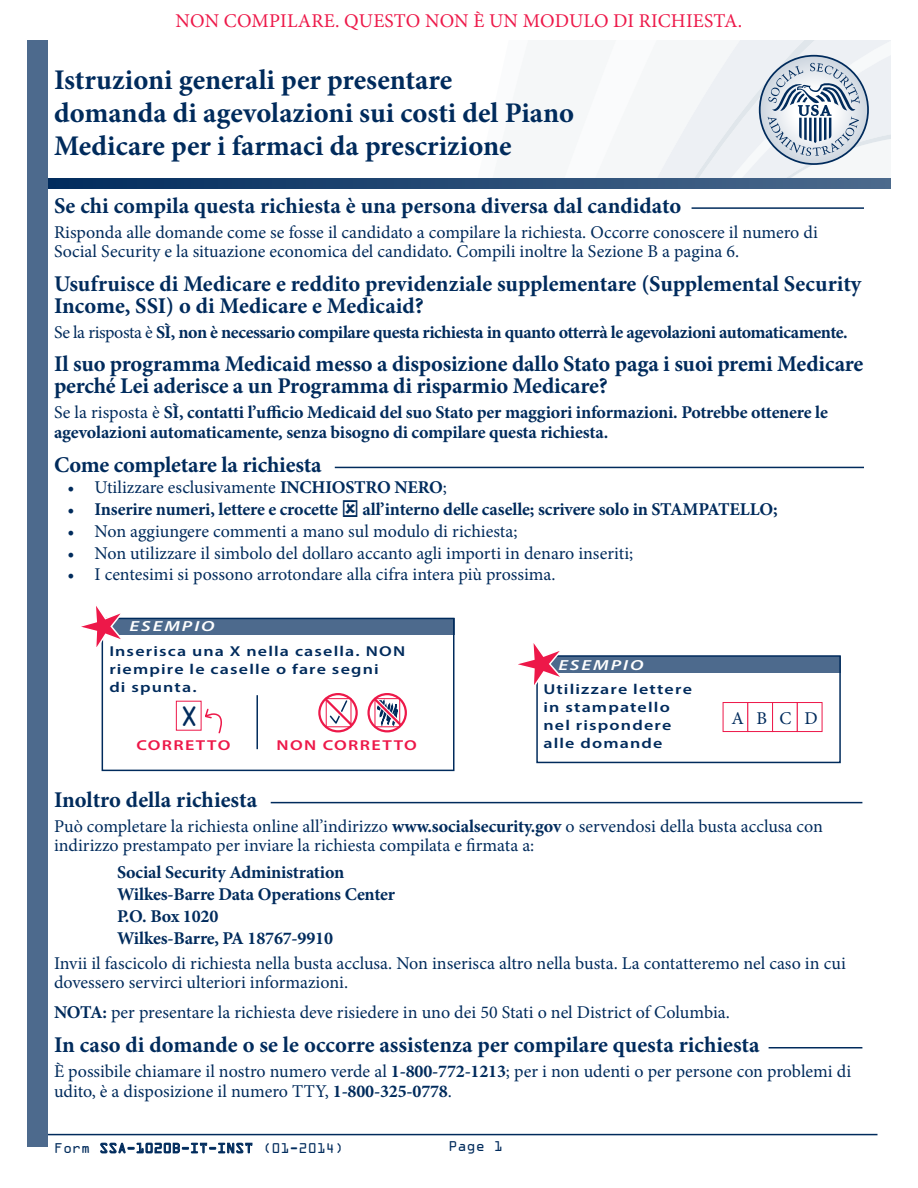
<style>
.page{position:relative;width:918px;height:1188px;background:#fff}
.page>*{position:absolute;margin:0;border:0;box-sizing:border-box;transform-origin:0 0}
.t1{font:30px "OCRA Extended";color:#002b5c}
.t2{font:700 28.5px/33px "Minion Pro";color:#002b5c}
.Intructions_header{font:700 22.5px/21.8px "Minion Pro";letter-spacing:-.005em;color:#002b5c}
.t3{font:19.5px "Minion Pro";letter-spacing:.005em;color:#ed1849}
.Body_2{font:18px/19.5px "Minion Pro";color:#002b5c}
.Body_2-2{font:700 18px/19.5px "Minion Pro";letter-spacing:-.015em;color:#002b5c}
.Address{font:700 18px "Minion Pro";letter-spacing:-.01em;color:#002b5c}
.t4{font:15px "OCRA Extended";color:#002b5c}
.EX_H{font:italic 600 14.7px "Myriad Pro";letter-spacing:.1em;color:#fff;scale:1.33 1}
.Ex_P{font:600 14.4px/18px "Myriad Pro";letter-spacing:.065em;color:#002b5c;scale:1.25 1}
.Correct{font:600 14.4px "Myriad Pro";letter-spacing:.08em;color:#ed1849;scale:1.25 1}
.s1{font-weight:400}
.s2{font-weight:700}
</style>
<div class="page">
<hr style="left:256px;top:695px;width:2px;height:54px;background:#002b5c">
<div style="left:103px;top:618px;width:351px;height:17px;background:#4d6a8d"></div>
<div style="left:102px;top:618px;width:352px;height:153px;border:2px solid #002b5c"></div>
<svg style="left:81px;top:606px;width:47px;height:50px"></svg>
<svg style="left:205px;top:708px;width:17px;height:26px"></svg>
<svg style="left:369px;top:693px;width:38px;height:40px"></svg>
<div style="left:318px;top:693px;width:40px;height:39px;border:2px solid #ed1849;border-radius:50%"></div>
<div style="left:375px;top:698px;width:25px;height:29px;border:1px solid #ed1849"></div>
<div style="left:367px;top:693px;width:40px;height:39px;border:2px solid #ed1849;border-radius:50%"></div>
<svg style="left:319px;top:693px;width:39px;height:39px"></svg>
<div style="left:538px;top:656px;width:303px;height:16px;background:#4d6a8d"></div>
<div style="left:536px;top:655px;width:305px;height:108px;border:2px solid #002b5c"></div>
<svg style="left:518px;top:643px;width:49px;height:50px"></svg>
<div style="left:723px;top:702px;width:25px;height:30px;background:#fff;border:1px solid #ed1849"></div>
<div style="left:747px;top:702px;width:26px;height:30px;background:#fff;border:1px solid #ed1849"></div>
<div style="left:772px;top:702px;width:26px;height:30px;background:#fff;border:1px solid #ed1849"></div>
<div style="left:797px;top:702px;width:25px;height:30px;background:#fff;border:1px solid #ed1849"></div>
<hr style="left:692px;top:207px;width:172px;height:2px;background:#002b5c">
<hr style="left:335px;top:467px;width:529px;height:1px;background:#002b5c">
<hr style="left:271px;top:802px;width:591px;height:1px;background:#002b5c">
<hr style="left:769px;top:1047px;width:93px;height:1px;background:#002b5c">
<svg style="left:100px;top:1142px;width:153px;height:12px"></svg>
<hr style="left:40px;top:1134px;width:838px;height:1px;background:#002b5c">
<svg style="left:47px;top:179px;width:844px;height:10px;background:#224771"></svg>
<svg style="left:476px;top:40px;width:415px;height:143px"></svg>
<div style="left:27px;top:40px;width:20px;height:1108px;background:#4d6a8d"></div>
<h1 class="t3" style="left:176px;top:7px;width:568px">NON COMPILARE. QUESTO NON È UN MODULO DI RICHIESTA.</h1>
<h2 class="t2" style="left:54px;top:63px;width:522px">Istruzioni generali per presentare<br>domanda di agevolazioni sui costi del Piano<br>Medicare per i farmaci da prescrizione</h2>
<p class="Intructions_header" style="left:54px;top:194px;width:629px">Se chi compila questa richiesta è una persona diversa dal candidato</p>
<p class="Body_2" style="left:54px;top:222px;width:765px">Risponda alle domande come se fosse il candidato a compilare la richiesta. Occorre conoscere il numero di<br>Social Security e la situazione economica del candidato. Compili inoltre la Sezione B a pagina 6.</p>
<p class="Intructions_header" style="left:54px;top:273px;width:809px">Usufruisce di Medicare e reddito previdenziale supplementare (Supplemental Security<br>Income, SSI) o di Medicare e Medicaid?</p>
<p class="Body_2-2" style="left:54px;top:322px;width:795px"><span class="s1">Se la risposta è</span> SÌ, non è necessario compilare questa richiesta in quanto otterrà le agevolazioni automaticamente.</p>
<p class="Intructions_header" style="left:54px;top:353px;width:811px">Il suo programma Medicaid messo a disposizione dallo Stato paga i suoi premi Medicare perché Lei aderisce a un Programma di risparmio Medicare?</p>
<p class="Body_2-2" style="left:54px;top:402px;width:776px"><span class="s1">Se la risposta è</span> SÌ, contatti l’ufficio Medicaid del suo Stato per maggiori informazioni. Potrebbe ottenere le agevolazioni automaticamente, senza bisogno di compilare questa richiesta.</p>
<p class="Intructions_header" style="left:54px;top:453px;width:269px">Come completare la richiesta</p>
<p class="Body_2" style="left:68px;top:478px;width:381px">• Utilizzare esclusivamente <span class="s2">INCHIOSTRO NERO</span>;</p>
<p class="Body_2-2" style="left:68px;top:499px;width:272px"><span class="s1">•</span> Inserire numeri, lettere e crocette</p>
<p class="Body_2-2" style="left:363px;top:499px;width:416px">all’interno delle caselle; scrivere solo in STAMPATELLO;</p>
<p class="Body_2" style="left:68px;top:521px;width:452px">• Non aggiungere commenti a mano sul modulo di richiesta;</p>
<p class="Body_2" style="left:68px;top:543px;width:567px">• Non utilizzare il simbolo del dollaro accanto agli importi in denaro inseriti;</p>
<p class="Body_2" style="left:68px;top:565px;width:490px">• I centesimi si possono arrotondare alla cifra intera più prossima.</p>
<p class="EX_H" style="left:130px;top:617px;width:66px">ESEMPIO</p>
<p class="Ex_P" style="left:109px;top:642px;width:238px">Inserisca una X nella casella. NON riempire le caselle o fare segni<br>di spunta.</p>
<p class="EX_H" style="left:558px;top:655px;width:66px">ESEMPIO</p>
<p class="Ex_P" style="left:544px;top:680px;width:120px">Utilizzare lettere in stampatello nel rispondere alle domande</p>
<h1 class="t1" style="left:180px;top:700px;width:20px">X</h1>
<p class="Body_2" style="left:731px;top:708px;width:88px">ABCD</p>
<p class="Correct" style="left:136px;top:736px;width:77px">CORRETTO</p>
<p class="Correct" style="left:277px;top:736px;width:114px">NON CORRETTO</p>
<p class="Intructions_header" style="left:54px;top:789px;width:205px">Inoltro della richiesta</p>
<p class="Body_2" style="left:54px;top:816px;width:770px">Può completare la richiesta online all’indirizzo <span class="s2">www.socialsecurity.gov</span> o servendosi della busta acclusa con indirizzo prestampato per inviare la richiesta compilata e firmata a:</p>
<p class="Address" style="left:117px;top:860px;width:229px">Social Security Administration</p>
<p class="Address" style="left:117px;top:882px;width:280px">Wilkes-Barre Data Operations Center</p>
<p class="Address" style="left:117px;top:904px;width:103px">P.O. Box 1020</p>
<p class="Address" style="left:117px;top:925px;width:218px">Wilkes-Barre, PA 18767-9910</p>
<p class="Body_2" style="left:54px;top:953px;width:793px">Invii il fascicolo di richiesta nella busta acclusa. Non inserisca altro nella busta. La contatteremo nel caso in cui dovessero servirci ulteriori informazioni.</p>
<p class="Body_2" style="left:54px;top:1003px;width:677px"><span class="s2">NOTA:</span> per presentare la richiesta deve risiedere in uno dei 50 Stati o nel District of Columbia.</p>
<p class="Intructions_header" style="left:54px;top:1034px;width:707px">In caso di domande o se le occorre assistenza per compilare questa richiesta</p>
<p class="Body_2" style="left:54px;top:1062px;width:799px">È possibile chiamare il nostro numero verde al <span class="s2">1-800-772-1213</span>; per i non udenti o per persone con problemi di udito, è a disposizione il numero TTY, <span class="s2">1-800-325-0778</span>.</p>
<p class="t4" style="left:54px;top:1140px;width:291px">Form SSA-1020B-IT-INST (01-2014)</p>
<p class="t4" style="left:449px;top:1138px;width:56px">Page 1</p>
</div>
